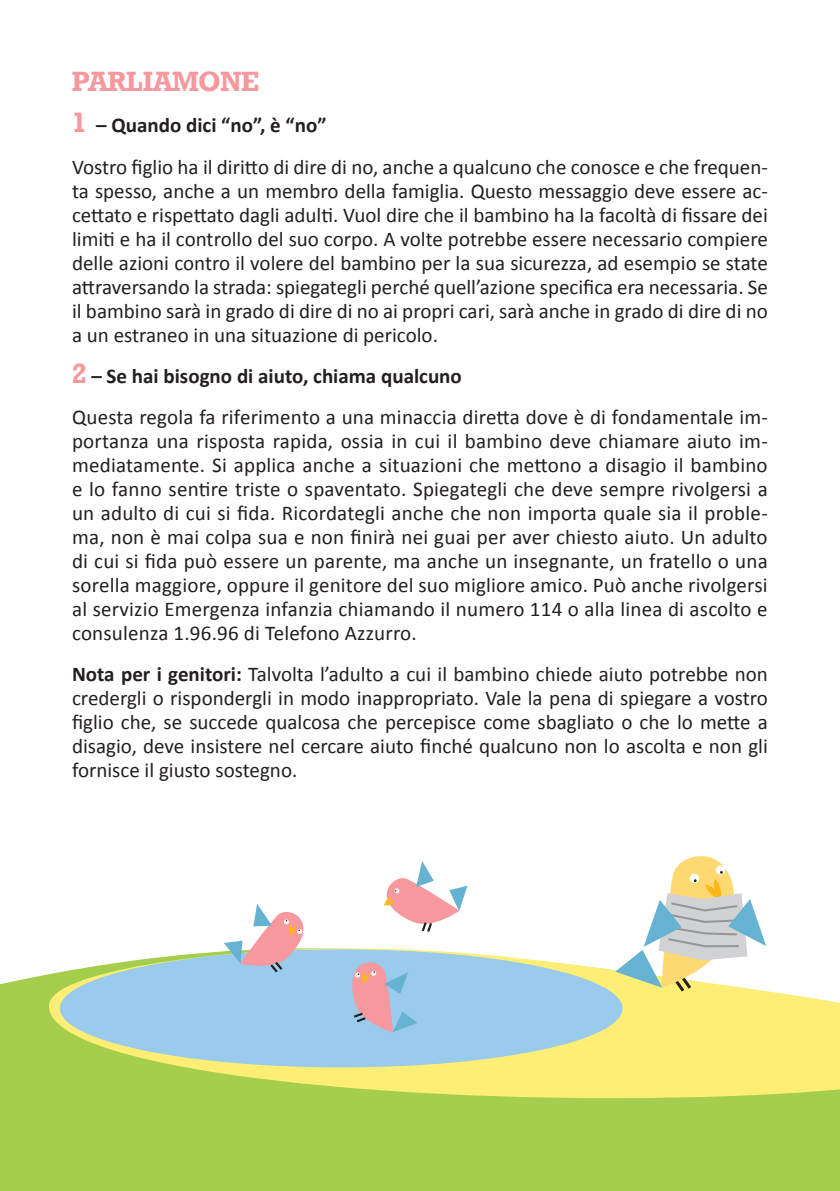
<style>
.page{position:relative;width:840px;height:1191px;background:#fff}
.page>*{position:absolute;margin:0;border:0;box-sizing:border-box;transform-origin:0 0}
.Titolo_T2{font:28px "Geo Slab 712 Bd EU";color:#f6989d}
.Testo{font:21px/24px "Calibri";color:#231f20;text-align:justify}
.Testo-2{font:700 21px "Calibri";color:#231f20}
.s1{font-family:"Geo Slab 712 Bd EU";font-weight:400;font-size:28px;color:#f6989d}
.s2{font-weight:700}
</style>
<div class="page">
<div style="left:0;top:944px;width:839px;height:247px;background:#a4ce4c"></div>
<svg style="left:49px;top:947px;width:790px;height:160px;background:#e3e67b"></svg>
<div style="left:60px;top:949px;width:562px;height:118px;background:#9acaec;border-radius:50%"></div>
<svg style="left:352px;top:962px;width:65px;height:70px"></svg>
<svg style="left:223px;top:904px;width:100px;height:69px"></svg>
<svg style="left:384px;top:861px;width:83px;height:71px"></svg>
<svg style="left:615px;top:856px;width:150px;height:139px"></svg>
<p class="Titolo_T2" style="left:72px;top:64px;width:188px">PARLIAMONE</p>
<p class="Testo-2" style="left:72px;top:112px;width:256px"><span class="s1">1</span> – Quando dici “no”, è “no”</p>
<p class="Testo" style="left:72px;top:153px;width:697px">Vostro figlio ha il diritto di dire di no, anche a qualcuno che conosce e che frequen&shy;ta spesso, anche a un membro della famiglia. Questo messaggio deve essere ac&shy;cettato e rispettato dagli adulti. Vuol dire che il bambino ha la facoltà di fissare dei limiti e ha il controllo del suo corpo. A volte potrebbe essere necessario compiere delle azioni contro il volere del bambino per la sua sicurezza, ad esempio se state attraversando la strada: spiegategli perché quell’azione specifica era necessaria. Se il bambino sarà in grado di dire di no ai propri cari, sarà anche in grado di dire di no a un estraneo in una situazione di pericolo.</p>
<p class="Testo-2" style="left:72px;top:362px;width:391px"><span class="s1">2</span> – Se hai bisogno di aiuto, chiama qualcuno</p>
<p class="Testo" style="left:72px;top:404px;width:697px">Questa regola fa riferimento a una minaccia diretta dove è di fondamentale im&shy;portanza una risposta rapida, ossia in cui il bambino deve chiamare aiuto im&shy;mediatamente. Si applica anche a situazioni che mettono a disagio il bambino e lo fanno sentire triste o spaventato. Spiegategli che deve sempre rivolgersi a un adulto di cui si fida. Ricordategli anche che non importa quale sia il proble&shy;ma, non è mai colpa sua e non finirà nei guai per aver chiesto aiuto. Un adulto di cui si fida può essere un parente, ma anche un insegnante, un fratello o una sorella maggiore, oppure il genitore del suo migliore amico. Può anche rivolgersi al servizio Emergenza infanzia chiamando il numero 114 o alla linea di ascolto e consulenza 1.96.96 di Telefono Azzurro.</p>
<p class="Testo" style="left:72px;top:661px;width:697px"><span class="s2">Nota per i genitori:</span> Talvolta l’adulto a cui il bambino chiede aiuto potrebbe non credergli o rispondergli in modo inappropriato. Vale la pena di spiegare a vostro figlio che, se succede qualcosa che percepisce come sbagliato o che lo mette a disagio, deve insistere nel cercare aiuto finché qualcuno non lo ascolta e non gli fornisce il giusto sostegno.</p>
</div>
